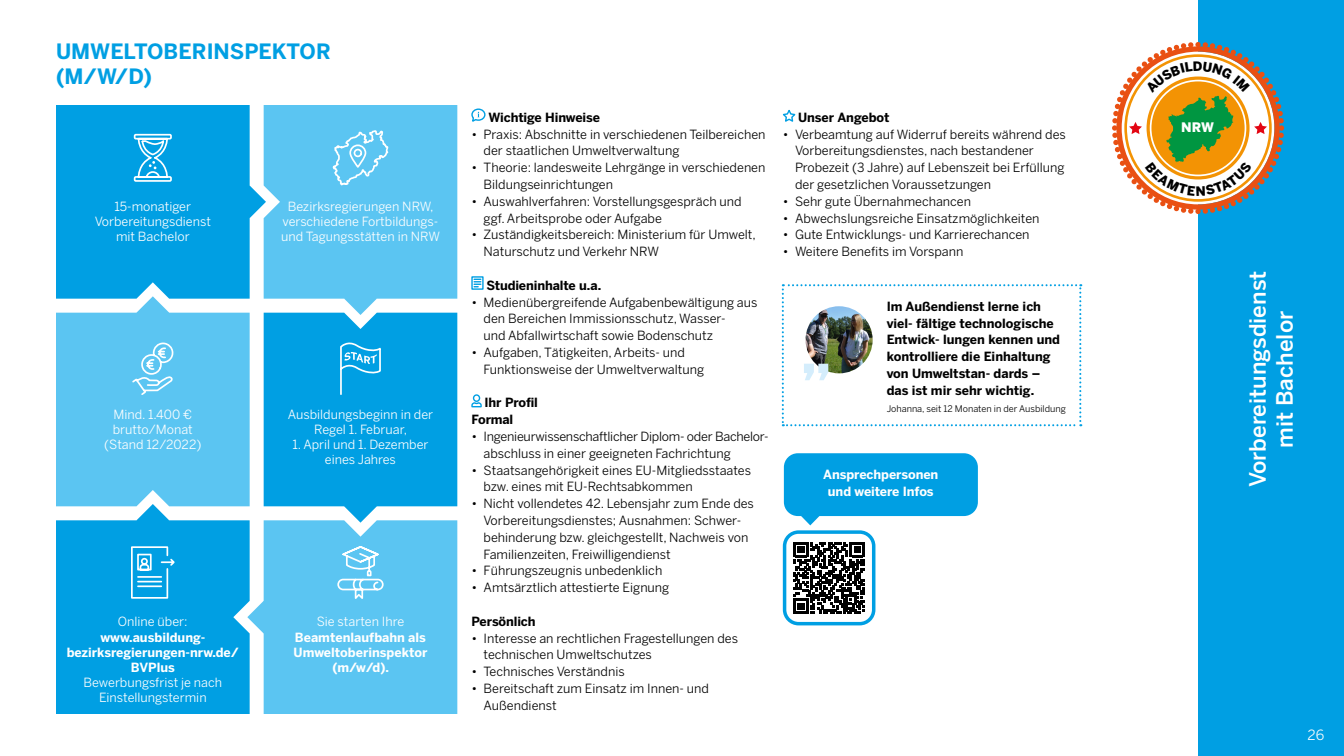
<style>
.page{position:relative;width:1344px;height:756px;background:#fff}
.page>*{position:absolute;margin:0;border:0;box-sizing:border-box;transform-origin:0 0}
.t1{font:500 22.4px "Benton Sans";color:#fff}
.H2_digital{font:700 21px "Benton Sans";color:#009fe3}
.t2{font:14px "Benton Sans";color:#fff}
.t3{font:900 13.05px "Benton Sans";color:#fff}
.Fließtext_schwarz{font:12.6px/16.8px "Benton Sans";color:#000}
.Fließtext_schwarz-2{font:12.6px/15.1px "Benton Sans";color:#fff;text-align:center}
.Fließtext_schwarz-3{font:700 12.6px/16.8px "Benton Sans";color:#000}
.Fließtext_schwarz-4{font:700 12.6px "Benton Sans";color:#fff}
.Fließtext_schwarz-5{font:12.6px/16.8px "Benton Sans";letter-spacing:-.02em;color:#000}
.Fließtext_schwarz-6{font:9.1px "Benton Sans";color:#000}
.s1{font-weight:700}
</style>
<div class="page">
<div style="left:1198px;top:0;width:146px;height:756px;background:#009fe3"></div>
<svg style="left:56px;top:105px;width:401px;height:609px;background:#40b8ec"></svg>
<svg style="left:471px;top:108px;width:15px;height:14px"></svg>
<div style="left:471px;top:276px;width:13px;height:14px;border:1px solid #009fe3"></div>
<svg style="left:474px;top:279px;width:7px;height:8px"></svg>
<svg style="left:471px;top:394px;width:11px;height:14px"></svg>
<svg style="left:782px;top:109px;width:14px;height:13px"></svg>
<svg style="left:782px;top:284px;width:299px;height:142px"></svg>
<svg style="left:793px;top:542px;width:72px;height:72px"></svg>
<div style="left:783px;top:530px;width:92px;height:95px;border:4px solid #009fe3;border-radius:14px"></div>
<div style="left:784px;top:453px;width:194px;height:63px;background:#009fe3;border-radius:14px"></div>
<svg style="left:801px;top:516px;width:18px;height:9px"></svg>
<svg style="left:1112px;top:42px;width:172px;height:172px"></svg>
<p class="H2_digital" style="left:56px;top:39px;width:276px">UMWELTOBERINSPEKTOR</p>
<p class="H2_digital" style="left:56px;top:64px;width:98px">(M/W/D)</p>
<p class="Fließtext_schwarz-2" style="left:115px;top:199px;width:78px">15-monatiger</p>
<p class="Fließtext_schwarz-2" style="left:95px;top:214px;width:118px">Vorbereitungsdienst</p>
<p class="Fließtext_schwarz-2" style="left:116px;top:229px;width:75px">mit Bachelor</p>
<p class="Fließtext_schwarz-2" style="left:281px;top:199px;width:160px">Bezirksregierungen NRW, verschiedene Fortbildungs&shy;und Tagungsstätten in NRW</p>
<p class="Fließtext_schwarz-2" style="left:113px;top:407px;width:80px">Mind. 1.400 €</p>
<p class="Fließtext_schwarz-2" style="left:113px;top:422px;width:82px">brutto/Monat</p>
<p class="Fließtext_schwarz-2" style="left:104px;top:437px;width:99px">(Stand 12/2022)</p>
<p class="Fließtext_schwarz-2" style="left:288px;top:407px;width:147px">Ausbildungsbeginn in der<br>Regel 1. Februar,</p>
<p class="Fließtext_schwarz-2" style="left:292px;top:437px;width:138px">1. April und 1. Dezember eines Jahres</p>
<p class="Fließtext_schwarz-2" style="left:118px;top:614px;width:71px">Online über:</p>
<p class="Fließtext_schwarz-4" style="left:100px;top:630px;width:106px">www.ausbildung-</p>
<p class="Fließtext_schwarz-2" style="left:67px;top:644px;width:174px"><span class="s1">bezirksregierungen-nrw.de/<br>BVPlus<br></span>Bewerbungsfrist je nach<br>Einstellungstermin</p>
<p class="Fließtext_schwarz-2" style="left:317px;top:614px;width:89px">Sie starten Ihre</p>
<p class="Fließtext_schwarz-4" style="left:295px;top:630px;width:133px">Beamtenlaufbahn als</p>
<p class="Fließtext_schwarz-4" style="left:294px;top:645px;width:135px">Umweltoberinspektor</p>
<p class="Fließtext_schwarz-4" style="left:332px;top:660px;width:58px">(m/w/d).</p>
<p class="Fließtext_schwarz-3" style="left:488px;top:109px;width:113px">Wichtige Hinweise</p>
<p class="Fließtext_schwarz" style="left:484px;top:125px;width:283px;text-indent:-12px">• Praxis: Abschnitte in verschiedenen Teilbereichen der staatlichen Umweltverwaltung</p>
<p class="Fließtext_schwarz" style="left:484px;top:159px;width:283px;text-indent:-12px">• Theorie: landesweite Lehrgänge in verschiedenen<br>Bildungseinrichtungen</p>
<p class="Fließtext_schwarz" style="left:484px;top:193px;width:260px;text-indent:-12px">• Auswahlverfahren: Vorstellungsgespräch und ggf. Arbeitsprobe oder Aufgabe</p>
<p class="Fließtext_schwarz" style="left:484px;top:226px;width:274px;text-indent:-12px">• Zuständigkeitsbereich: Ministerium für Umwelt,<br>Naturschutz und Verkehr NRW</p>
<p class="Fließtext_schwarz-3" style="left:486px;top:277px;width:117px">Studieninhalte u.a.</p>
<p class="Fließtext_schwarz" style="left:484px;top:293px;width:275px;text-indent:-12px">• Medienübergreifende Aufgabenbewältigung aus den Bereichen Immissionsschutz, Wasser-<br>und Abfallwirtschaft sowie Bodenschutz</p>
<p class="Fließtext_schwarz" style="left:484px;top:344px;width:222px;text-indent:-12px">• Aufgaben, Tätigkeiten, Arbeits- und<br>Funktionsweise der Umweltverwaltung</p>
<p class="Fließtext_schwarz-3" style="left:485px;top:394px;width:55px">Ihr Profil</p>
<p class="Fließtext_schwarz-3" style="left:471px;top:411px;width:44px">Formal</p>
<p class="Fließtext_schwarz-5" style="left:484px;top:428px;width:287px;text-indent:-12px">• Ingenieurwissenschaftlicher Diplom- oder Bachelor&shy;abschluss in einer geeigneten Fachrichtung</p>
<p class="Fließtext_schwarz" style="left:484px;top:461px;width:269px;text-indent:-12px">• Staatsangehörigkeit eines EU-Mitgliedsstaates bzw. eines mit EU-Rechtsabkommen</p>
<p class="Fließtext_schwarz" style="left:484px;top:495px;width:272px;text-indent:-12px">• Nicht vollendetes 42. Lebensjahr zum Ende des Vorbereitungsdienstes; Ausnahmen: Schwer&shy;behinderung bzw. gleichgestellt, Nachweis von Familienzeiten, Freiwilligendienst</p>
<p class="Fließtext_schwarz" style="left:471px;top:562px;width:192px">• Führungszeugnis unbedenklich</p>
<p class="Fließtext_schwarz" style="left:471px;top:579px;width:200px">• Amtsärztlich attestierte Eignung</p>
<p class="Fließtext_schwarz-3" style="left:471px;top:613px;width:66px">Persönlich</p>
<p class="Fließtext_schwarz" style="left:484px;top:629px;width:256px;text-indent:-12px">• Interesse an rechtlichen Fragestellungen des technischen Umweltschutzes</p>
<p class="Fließtext_schwarz" style="left:471px;top:663px;width:155px">• Technisches Verständnis</p>
<p class="Fließtext_schwarz" style="left:484px;top:680px;width:227px;text-indent:-12px">• Bereitschaft zum Einsatz im Innen- und<br>Außendienst</p>
<p class="Fließtext_schwarz-3" style="left:798px;top:109px;width:93px">Unser Angebot</p>
<p class="Fließtext_schwarz" style="left:795px;top:125px;width:272px;text-indent:-12px">• Verbeamtung auf Widerruf bereits während des Vorbereitungsdienstes, nach bestandener Probezeit (3 Jahre) auf Lebenszeit bei Erfüllung der gesetzlichen Voraussetzungen</p>
<p class="Fließtext_schwarz" style="left:783px;top:193px;width:190px">• Sehr gute Übernahmechancen</p>
<p class="Fließtext_schwarz" style="left:783px;top:209px;width:258px">• Abwechslungsreiche Einsatzmöglichkeiten</p>
<p class="Fließtext_schwarz" style="left:783px;top:226px;width:248px">• Gute Entwicklungs- und Karrierechancen</p>
<p class="Fließtext_schwarz" style="left:783px;top:243px;width:182px">• Weitere Benefits im Vorspann</p>
<p class="Fließtext_schwarz-3" style="left:887px;top:298px;width:175px">Im Außendienst lerne ich viel- fältige technologische<br>Entwick- lungen kennen und kontrolliere die Einhaltung von Umweltstan- dards – das ist mir sehr wichtig.</p>
<p class="Fließtext_schwarz-6" style="left:887px;top:403px;width:181px">Johanna, seit 12 Monaten in der Ausbildung</p>
<p class="Fließtext_schwarz-4" style="left:823px;top:467px;width:117px">Ansprechpersonen</p>
<p class="Fließtext_schwarz-4" style="left:828px;top:484px;width:107px">und weitere Infos</p>
<p class="t3" style="left:1181px;top:119px;width:34px">NRW</p>
<h2 class="t1" style="left:1244px;top:487px;width:218px;rotate:-90deg">Vorbereitungsdienst</h2>
<h2 class="t1" style="left:1271px;top:448px;width:138px;rotate:-90deg">mit Bachelor</h2>
<p class="t2" style="left:1308px;top:727px;width:18px">26</p>
</div>
